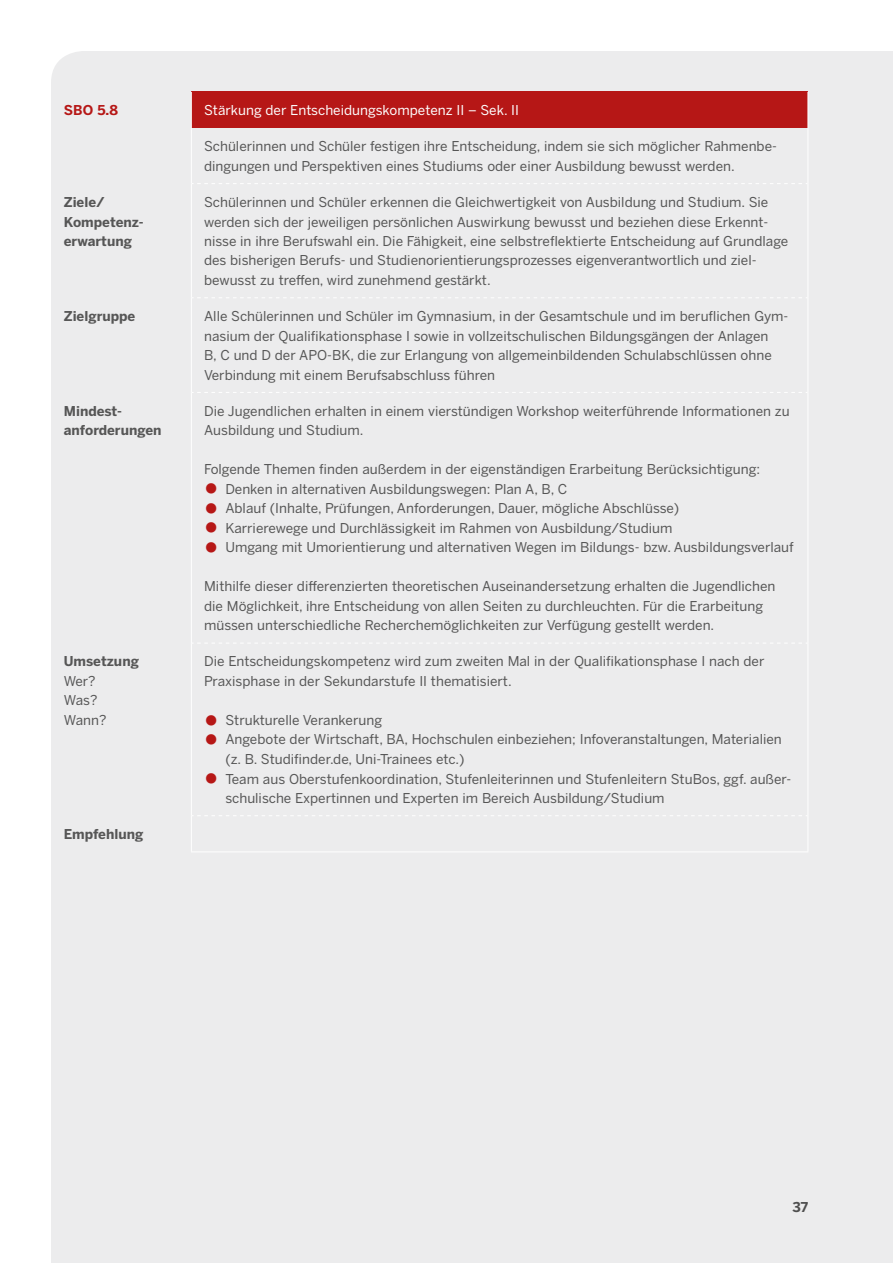
<style>
.page{position:relative;width:893px;height:1263px;background:#fff}
.page>*{position:absolute;margin:0;border:0;box-sizing:border-box;transform-origin:0 0}
.t1{font:13.5px/19.5px "Benton Sans";color:#565656}
.t2{font:700 13.5px/19.5px "Benton Sans";color:#565656}
.t3{font:13.5px "Benton Sans";color:#fdfdfd}
.t4{font:700 13.5px "Benton Sans";color:#b61716}
.s1{font-family:"Georgia";font-weight:700;font-size:23.7px;color:#b61716}
</style>
<div class="page">
<div style="left:51px;top:51px;width:842px;height:1212px;background:#ececed"></div>
<div style="left:191px;top:92px;width:617px;height:36px;background:#b61716"></div>
<div style="left:64px;top:128px;width:743px;height:724px;background:#ececed"></div>
<hr style="left:191px;top:92px;width:1px;height:36px;background:#fff">
<hr style="left:807px;top:92px;width:1px;height:36px;background:#fff">
<hr style="left:191px;top:128px;width:1px;height:56px;background:#fff">
<hr style="left:807px;top:128px;width:1px;height:56px;background:#fff">
<hr style="left:191px;top:184px;width:1px;height:114px;background:#fff">
<hr style="left:807px;top:184px;width:1px;height:114px;background:#fff">
<hr style="left:191px;top:298px;width:1px;height:94px;background:#fff">
<hr style="left:807px;top:298px;width:1px;height:94px;background:#fff">
<hr style="left:191px;top:392px;width:1px;height:251px;background:#fff">
<hr style="left:807px;top:392px;width:1px;height:251px;background:#fff">
<hr style="left:191px;top:643px;width:1px;height:173px;background:#fff">
<hr style="left:807px;top:643px;width:1px;height:173px;background:#fff">
<hr style="left:191px;top:816px;width:1px;height:35px;background:#fff">
<hr style="left:807px;top:816px;width:1px;height:35px;background:#fff">
<svg style="left:192px;top:183px;width:615px;height:1px"></svg>
<svg style="left:192px;top:297px;width:615px;height:1px"></svg>
<svg style="left:192px;top:392px;width:615px;height:1px"></svg>
<svg style="left:192px;top:643px;width:615px;height:1px"></svg>
<svg style="left:192px;top:815px;width:615px;height:1px"></svg>
<hr style="left:191px;top:851px;width:617px;height:1px;background:#fff">
<p class="t4" style="left:64px;top:102px;width:56px">SBO 5.8</p>
<p class="t3" style="left:204px;top:102px;width:316px">Stärkung der Entscheidungskompetenz II – Sek. II</p>
<p class="t1" style="left:204px;top:137px;width:574px">Schülerinnen und Schüler festigen ihre Entscheidung, indem sie sich möglicher Rahmenbe&shy;dingungen und Perspektiven eines Studiums oder einer Ausbildung bewusst werden.</p>
<p class="t2" style="left:64px;top:193px;width:80px">Ziele/<br>Kompetenz&shy;erwartung</p>
<p class="t1" style="left:204px;top:192px;width:586px">Schülerinnen und Schüler erkennen die Gleichwertigkeit von Ausbildung und Studium. Sie werden sich der jeweiligen persönlichen Auswirkung bewusst und beziehen diese Erkennt&shy;nisse in ihre Berufswahl ein. Die Fähigkeit, eine selbstreflektierte Entscheidung auf Grundlage des bisherigen Berufs- und Studienorientierungsprozesses eigenverantwortlich und ziel&shy;bewusst zu treffen, wird zunehmend gestärkt.</p>
<p class="t2" style="left:64px;top:307px;width:73px">Zielgruppe</p>
<p class="t1" style="left:204px;top:306px;width:586px">Alle Schülerinnen und Schüler im Gymnasium, in der Gesamtschule und im beruflichen Gym&shy;nasium der Qualifikationsphase I sowie in vollzeitschulischen Bildungsgängen der Anlagen<br>B, C und D der APO-BK, die zur Erlangung von allgemeinbildenden Schulabschlüssen ohne Verbindung mit einem Berufsabschluss führen</p>
<p class="t2" style="left:64px;top:401px;width:99px">Mindest&shy;anforderungen</p>
<p class="t1" style="left:204px;top:401px;width:587px">Die Jugendlichen erhalten in einem vierstündigen Workshop weiterführende Informationen zu<br>Ausbildung und Studium.</p>
<p class="t1" style="left:204px;top:460px;width:558px">Folgende Themen finden außerdem in der eigenständigen Erarbeitung Berücksichtigung:</p>
<p class="t1" style="left:204px;top:479px;width:365px"><span class="s1">●</span> Denken in alternativen Ausbildungswegen: Plan A, B, C</p>
<p class="t1" style="left:204px;top:499px;width:477px"><span class="s1">●</span> Ablauf (Inhalte, Prüfungen, Anforderungen, Dauer, mögliche Abschlüsse)</p>
<p class="t1" style="left:204px;top:518px;width:470px"><span class="s1">●</span> Karrierewege und Durchlässigkeit im Rahmen von Ausbildung/Studium</p>
<p class="t1" style="left:204px;top:538px;width:591px"><span class="s1">●</span> Umgang mit Umorientierung und alternativen Wegen im Bildungs- bzw. Ausbildungsverlauf</p>
<p class="t1" style="left:204px;top:577px;width:573px">Mithilfe dieser differenzierten theoretischen Auseinandersetzung erhalten die Jugendlichen die Möglichkeit, ihre Entscheidung von allen Seiten zu durchleuchten. Für die Erarbeitung müssen unterschiedliche Recherchemöglichkeiten zur Verfügung gestellt werden.</p>
<p class="t2" style="left:64px;top:652px;width:77px">Umsetzung</p>
<p class="t1" style="left:64px;top:671px;width:44px">Wer?<br>Was?<br>Wann?</p>
<p class="t1" style="left:204px;top:652px;width:562px">Die Entscheidungskompetenz wird zum zweiten Mal in der Qualifikationsphase I nach der<br>Praxisphase in der Sekundarstufe II thematisiert.</p>
<p class="t1" style="left:204px;top:710px;width:179px"><span class="s1">●</span> Strukturelle Verankerung</p>
<p class="t1" style="left:225px;top:730px;width:558px;text-indent:-21px"><span class="s1">●</span> Angebote der Wirtschaft, BA, Hochschulen einbeziehen; Infoveranstaltungen, Materialien (z. B. Studifinder.de, Uni-Trainees etc.)</p>
<p class="t1" style="left:225px;top:769px;width:567px;text-indent:-21px"><span class="s1">●</span> Team aus Oberstufenkoordination, Stufenleiterinnen und Stufenleitern StuBos, ggf. außer&shy;schulische Expertinnen und Experten im Bereich Ausbildung/Studium</p>
<p class="t2" style="left:64px;top:825px;width:81px">Empfehlung</p>
<p class="t2" style="left:792px;top:1197px;width:17px">37</p>
</div>
